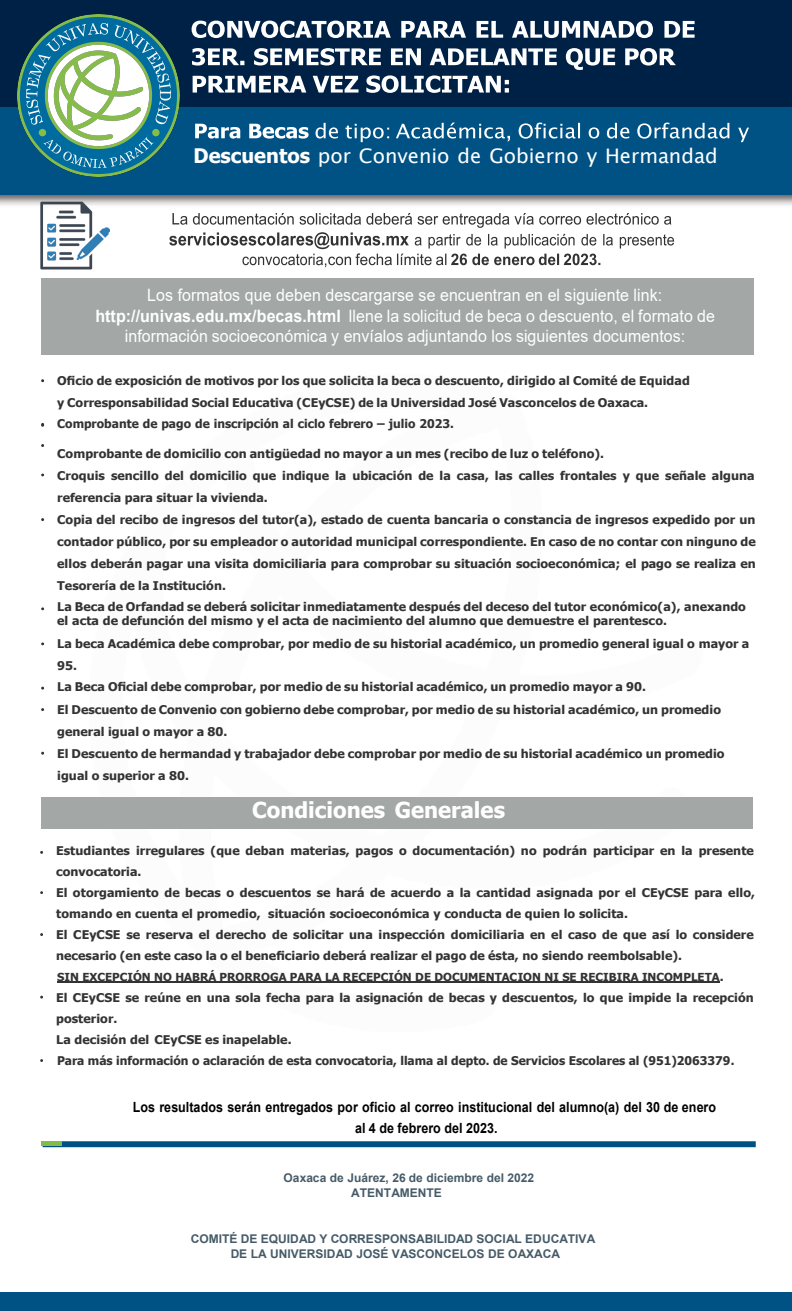
<style>
.page{position:relative;width:792px;height:1311px;background:#fff}
.page>*{position:absolute;margin:0;border:0;box-sizing:border-box;transform-origin:0 0}
.t1{font:700 22px "Tahoma";color:#fff}
.t2{font:20px "Lucida Sans Unicode";color:#fff}
.t3{font:17px/20.3px "Arial";letter-spacing:.005em;color:#fff;text-align:center;scale:.94 1}
.t4{font:700 14px/20.5px "Arial";color:#000;text-align:center;scale:.89 1}
.t5{font:700 12px/21px "Tahoma";letter-spacing:.005em;color:#333;scale:1.04 1}
.t6{font:700 12px/14.6px "Arial";color:#465b68}
.t7{font:700 11px "Tahoma";color:#333;scale:1.04 1}
.s1{font-family:"Tahoma";font-weight:700}
.s2{font-weight:700}
.s3{font-size:12px}
</style>
<div class="page">
<div style="left:0;top:1292px;width:792px;height:18px;background:#005285"></div>
<svg style="left:43px;top:1141px;width:713px;height:6px;background:#0b5989"></svg>
<hr style="left:41px;top:1141px;width:21px;height:4px;background:#85bc49">
<hr style="left:57px;top:981px;width:663px;height:1px;background:#333">
<div style="left:41px;top:278px;width:713px;height:77px;background:#a3a8a7"></div>
<img style="left:0;top:185px;width:792px;height:85px">
<svg style="left:169px;top:213px;width:505px;height:54px"></svg>
<img style="left:0;top:0;width:792px;height:185px">
<svg style="left:195px;top:124px;width:114px;height:15px"></svg>
<svg style="left:316px;top:123px;width:22px;height:15px"></svg>
<svg style="left:345px;top:124px;width:44px;height:18px"></svg>
<svg style="left:396px;top:123px;width:114px;height:18px;background:#3c7aa1"></svg>
<svg style="left:519px;top:123px;width:61px;height:16px"></svg>
<svg style="left:589px;top:127px;width:10px;height:11px"></svg>
<svg style="left:607px;top:123px;width:22px;height:15px"></svg>
<svg style="left:637px;top:123px;width:92px;height:16px"></svg>
<svg style="left:738px;top:128px;width:11px;height:14px"></svg>
<svg style="left:192px;top:21px;width:199px;height:17px"></svg>
<svg style="left:401px;top:21px;width:65px;height:17px"></svg>
<svg style="left:477px;top:21px;width:26px;height:17px"></svg>
<svg style="left:512px;top:21px;width:141px;height:17px"></svg>
<svg style="left:664px;top:21px;width:31px;height:17px"></svg>
<svg style="left:192px;top:48px;width:484px;height:45px"></svg>
<div style="left:41px;top:797px;width:712px;height:31px;background:#a3a8a7"></div>
<svg style="left:41px;top:423px;width:3px;height:4px"></svg>
<img style="left:18px;top:15px;width:161px;height:161px">
<h2 class="t2" style="left:194px;top:140px;width:526px"><span class="s1">Descuentos</span> por Convenio de Gobierno y Hermandad</h2>
<p class="t3" style="left:95px;top:285px;width:661px">Los formatos que deben descargarse se encuentran en el siguiente link: <span class="s2">http://univas.edu.mx/becas.html</span> llene la solicitud de beca o descuento, el formato de información socioeconómica y envíalos adjuntando los siguientes documentos:</p>
<p class="t5" style="left:57px;top:369px;width:610px;line-height:21.8px">Oficio de exposición de motivos por los que solicita la beca o descuento, dirigido al Comité de Equidad y Corresponsabilidad Social Educativa (CEyCSE) de la Universidad José Vasconcelos de Oaxaca.<br>Comprobante de pago de inscripción al ciclo febrero – julio 2023.</p>
<p class="t5" style="left:57px;top:441px;width:673px;line-height:21.9px">Comprobante de domicilio con antigüedad no mayor a un mes (recibo de luz o teléfono).<br>Croquis sencillo del domicilio que indique la ubicación de la casa, las calles frontales y que señale alguna referencia para situar la vivienda.<br>Copia del recibo de ingresos del tutor(a), estado de cuenta bancaria o constancia de ingresos expedido por un contador público, por su empleador o autoridad municipal correspondiente. En caso de no contar con ninguno de ellos deberán pagar una visita domiciliaria para comprobar su situación socioeconómica; el pago se realiza en Tesorería de la Institución.<br>La Beca de Orfandad se deberá solicitar inmediatamente después del deceso del tutor económico(a), anexando</p>
<p class="t5" style="left:57px;top:609px;width:667px;line-height:22px">el acta de defunción del mismo y el acta de nacimiento del alumno que demuestre el parentesco.<br>La beca Académica debe comprobar, por medio de su historial académico, un promedio general igual o mayor a 95.<br>La Beca Oficial debe comprobar, por medio de su historial académico, un promedio mayor a 90.<br>El Descuento de Convenio con gobierno debe comprobar, por medio de su historial académico, un promedio general igual o mayor a 80.<br>El Descuento de hermandad y trabajador debe comprobar por medio de su historial académico un promedio igual o superior a 80.</p>
<h1 class="t1" style="left:252px;top:794px;width:254px">Condiciones Generales</h1>
<p class="t5" style="left:56px;top:839px;width:673px">Estudiantes irregulares (que deban materias, pagos o documentación) no podrán participar en la presente convocatoria.<br>El otorgamiento de becas o descuentos se hará de acuerdo a la cantidad asignada por el CEyCSE para ello, tomando en cuenta el promedio, situación socioeconómica y conducta de quien lo solicita.<br>El CEyCSE se reserva el derecho de solicitar una inspección domiciliaria en el caso de que así lo considere necesario (en este caso la o el beneficiario deberá realizar el pago de ésta, no siendo reembolsable).</p>
<p class="t7" style="left:57px;top:969px;width:642px">SIN EXCEPCIÓN NO HABRÁ PRORROGA PARA LA RECEPCIÓN DE DOCUMENTACION NI SE RECIBIRA INCOMPLETA<span class="s3">.</span></p>
<p class="t5" style="left:56px;top:986px;width:672px">El CEyCSE se reúne en una sola fecha para la asignación de becas y descuentos, lo que impide la recepción posterior.<br>La decisión del CEyCSE es inapelable.<br>Para más información o aclaración de esta convocatoria, llama al depto. de Servicios Escolares al (951)2063379.</p>
<p class="t4" style="left:133px;top:1097px;width:657px">Los resultados serán entregados por oficio al correo institucional del alumno(a) del 30 de enero al 4 de febrero del 2023.</p>
<p class="t6" style="left:351px;top:1170px;width:184px;text-indent:-68px">Oaxaca de Juárez, 26 de diciembre del 2022<br>ATENTAMENTE</p>
<p class="t6" style="left:191px;top:1231px;width:406px;text-align:center">COMITÉ DE EQUIDAD Y CORRESPONSABILIDAD SOCIAL EDUCATIVA<br>DE LA UNIVERSIDAD JOSÉ VASCONCELOS DE OAXACA</p>
</div>
